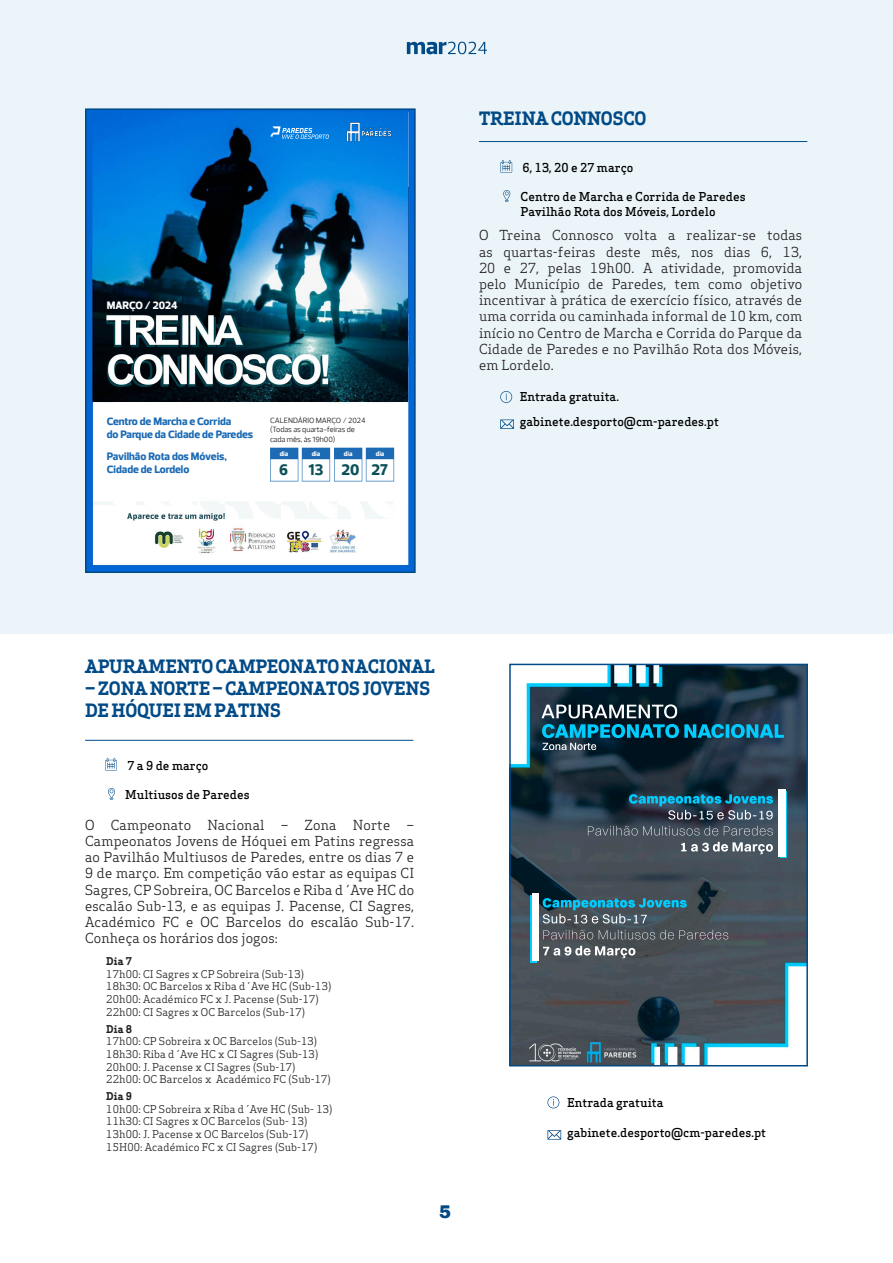
<style>
.page{position:relative;width:893px;height:1263px;background:#fff}
.page>*{position:absolute;margin:0;border:0;box-sizing:border-box;transform-origin:0 0}
.t1{font:700 18px/21.6px "Apex Serif";letter-spacing:-.01em;color:#014a86}
.t2{font:900 18px "Archivo";color:#014a86}
.t3{font:700 expanded 15.75px "Prelo";color:#0b5157}
.t4{font:13.5px/16.2px "Apex Serif";letter-spacing:.01em;color:#231f20;text-align:justify}
.t5{font:500 12px "Apex Serif";color:#000}
.t6{font:700 expanded 10.95px/13px "Prelo";color:#1c6bb4}
.t7{font:700 expanded 10.95px "Prelo";color:#fefefe}
.t8{font:10.5px/12.6px "Apex Serif";letter-spacing:.01em;color:#231f20}
.t9{font:700 10.5px "Apex Serif";color:#231f20}
.t10{font:7.65px/9.3px "Prelo";color:#231f20}
.t11{font:700 expanded 6.75px "Prelo";color:#fff}
.s1{font-weight:700}
</style>
<div class="page">
<div style="left:0;top:0;width:893px;height:634px;background:#ebf5f9"></div>
<svg style="left:407px;top:42px;width:80px;height:12px"></svg>
<hr style="left:85px;top:740px;width:328px;height:1px;background:#014a86">
<svg style="left:547px;top:1096px;width:12px;height:12px"></svg>
<svg style="left:547px;top:1130px;width:14px;height:9px"></svg>
<img style="left:512px;top:667px;width:293px;height:396px">
<img style="left:780px;top:791px;width:7px;height:66px">
<img style="left:779px;top:789px;width:6px;height:67px">
<img style="left:530px;top:895px;width:7px;height:67px">
<img style="left:532px;top:893px;width:7px;height:68px">
<div style="left:509px;top:664px;width:299px;height:402px;border:2px solid #014a86"></div>
<svg style="left:105px;top:758px;width:12px;height:13px"></svg>
<svg style="left:108px;top:788px;width:7px;height:12px"></svg>
<hr style="left:479px;top:141px;width:328px;height:1px;background:#014a86">
<svg style="left:500px;top:160px;width:12px;height:13px"></svg>
<svg style="left:503px;top:190px;width:7px;height:12px"></svg>
<svg style="left:500px;top:391px;width:12px;height:12px"></svg>
<svg style="left:500px;top:419px;width:14px;height:10px"></svg>
<img style="left:88px;top:111px;width:325px;height:459px">
<img style="left:342px;top:111px;width:54px;height:49px">
<img style="left:266px;top:122px;width:66px;height:20px">
<svg style="left:270px;top:448px;width:124px;height:33px;background:#b1cce5"></svg>
<div style="left:85px;top:108px;width:331px;height:465px;border:2px solid #014a86"></div>
<p class="t7" style="left:107px;top:298px;width:72px">MARÇO / 2024</p>
<p class="t10" style="left:270px;top:416px;width:97px">CALENDÁRIO MARÇO / 2024 (Todas as quarta-feiras de cada mês, às 19h00)</p>
<p class="t6" style="left:107px;top:415px;width:148px">Centro de Marcha e Corrida<br>do Parque da Cidade de Paredes</p>
<p class="t6" style="left:107px;top:450px;width:121px">Pavilhão Rota dos Móveis,<br>Cidade de Lordelo</p>
<p class="t3" style="left:341px;top:460px;width:19px">20</p>
<p class="t11" style="left:376px;top:449px;width:10px">dia</p>
<p class="t11" style="left:344px;top:449px;width:10px">dia</p>
<p class="t11" style="left:280px;top:449px;width:10px">dia</p>
<p class="t11" style="left:312px;top:449px;width:10px">dia</p>
<p class="t3" style="left:371px;top:460px;width:18px">27</p>
<p class="t3" style="left:279px;top:460px;width:10px">6</p>
<p class="t3" style="left:308px;top:460px;width:17px">13</p>
<p class="t1" style="left:479px;top:107px;width:169px">TREINA CONNOSCO</p>
<p class="t5" style="left:523px;top:160px;width:112px">6, 13, 20 e 27 março</p>
<p class="t5" style="left:520px;top:189px;width:227px">Centro de Marcha e Corrida de Paredes</p>
<p class="t5" style="left:520px;top:204px;width:197px">Pavilhão Rota dos Móveis, Lordelo</p>
<p class="t4" style="left:479px;top:227px;width:325px">O Treina Connosco volta a realizar-se todas as quartas-feiras deste mês, nos dias 6, 13, 20 e 27, pelas 19h00. A atividade, promovida pelo Município de Paredes, tem como objetivo incentivar à prática de exercício físico, através de uma corrida ou caminhada informal de 10 km, com início no Centro de Marcha e Corrida do Parque da Cidade de Paredes e no Pavilhão Rota dos Móveis, em Lordelo.</p>
<p class="t5" style="left:520px;top:389px;width:101px">Entrada gratuita.</p>
<p class="t5" style="left:520px;top:414px;width:201px">gabinete.desporto@cm-paredes.pt</p>
<p class="t1" style="left:85px;top:656px;width:351px">APURAMENTO CAMPEONATO NACIONAL</p>
<p class="t1" style="left:85px;top:677px;width:347px">– ZONA NORTE – CAMPEONATOS JOVENS<br>DE HÓQUEI EM PATINS</p>
<p class="t5" style="left:127px;top:757px;width:83px">7 a 9 de março</p>
<p class="t5" style="left:125px;top:787px;width:126px">Multiusos de Paredes</p>
<p class="t4" style="left:85px;top:817px;width:331px">O Campeonato Nacional – Zona Norte – Campeonatos Jovens de Hóquei em Patins regressa ao Pavilhão Multiusos de Paredes, entre os dias 7 e 9 de março. Em competição vão estar as equipas CI Sagres, CP Sobreira, OC Barcelos e Riba d´Ave HC do escalão Sub-13, e as equipas J. Pacense, CI Sagres, Académico FC e OC Barcelos do escalão Sub-17.<br>Conheça os horários dos jogos:</p>
<p class="t8" style="left:106px;top:955px;width:227px"><span class="s1">Dia 7<br></span>17h00: CI Sagres x CP Sobreira (Sub-13)<br>18h30: OC Barcelos x Riba d´Ave HC (Sub-13)<br>20h00: Académico FC x J. Pacense (Sub-17)<br>22h00: CI Sagres x OC Barcelos (Sub-17)</p>
<p class="t8" style="left:106px;top:1022px;width:226px"><span class="s1">Dia 8<br></span>17h00: CP Sobreira x OC Barcelos (Sub-13)<br>18h30: Riba d´Ave HC x CI Sagres (Sub-13)<br>20h00: J. Pacense x CI Sagres (Sub-17)<br>22h00: OC Barcelos x Académico FC (Sub-17)</p>
<p class="t9" style="left:106px;top:1090px;width:27px">Dia 9</p>
<p class="t8" style="left:106px;top:1103px;width:228px">10h00: CP Sobreira x Riba d´Ave HC (Sub- 13)<br>11h30: CI Sagres x OC Barcelos (Sub- 13)<br>13h00: J. Pacense x OC Barcelos (Sub-17)<br>15H00: Académico FC x CI Sagres (Sub-17)</p>
<p class="t2" style="left:439px;top:1201px;width:14px">5</p>
<p class="t5" style="left:567px;top:1095px;width:98px">Entrada gratuita</p>
<p class="t5" style="left:567px;top:1125px;width:201px">gabinete.desporto@cm-paredes.pt</p>
</div>
